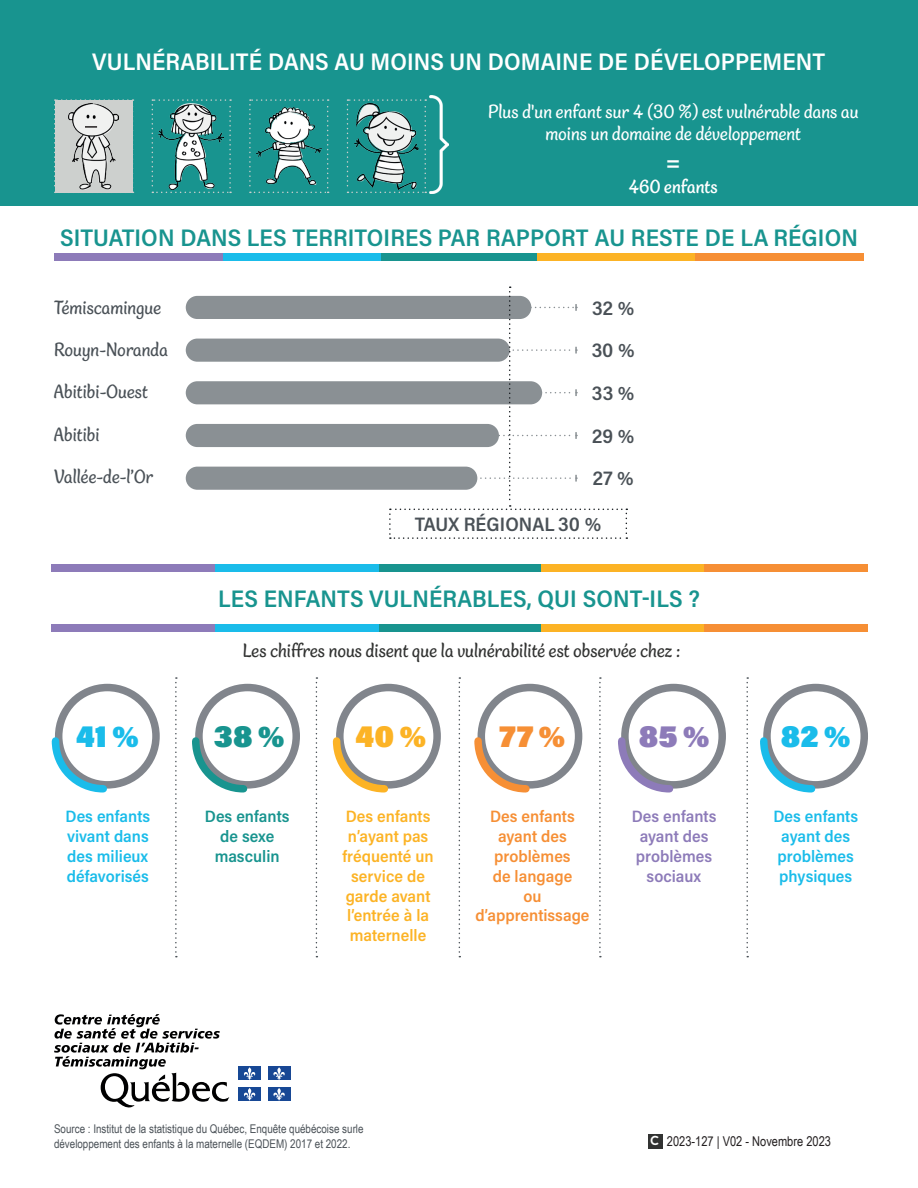
<style>
.page{position:relative;width:918px;height:1188px;background:#fff}
.page>*{position:absolute;margin:0;border:0;box-sizing:border-box;transform-origin:0 0}
.t1{font:30px "Acumin Variable Concept";color:#1abcea}
.t2{font:30px "Acumin Variable Concept";color:#18948f}
.t3{font:30px "Acumin Variable Concept";color:#fcb325}
.t4{font:30px "Acumin Variable Concept";color:#f68f35}
.t5{font:30px "Acumin Variable Concept";color:#8d7bb9}
.t6{font:24px "Acumin Variable Concept";letter-spacing:.005em;color:#18948f}
.t7{font:24px/22.5px "Blanket";color:#fff;text-align:center}
.t8{font:24px/42.2px "Blanket";color:#4a5157}
.t9{font:24px "Blanket";color:#323332}
.t10{font:24px "Acumin Variable Concept";letter-spacing:.005em;color:#fff}
.t11{font:500 24px "Blanket";color:#fff}
.t12{font:19.5px/42.8px "Acumin Variable Concept";color:#4a5157}
.t13{font:16.5px/19.8px "Acumin Variable Concept";color:#1abcea}
.t14{font:16.5px/19.8px "Acumin Variable Concept";color:#fcb325;text-align:center}
.t15{font:16.5px/19.8px "Acumin Variable Concept";color:#f68f35;text-align:center}
.t16{font:16.5px/19.8px "Acumin Variable Concept";color:#8d7bb9;text-align:center}
.t17{font:16.5px/19.8px "Acumin Variable Concept";color:#18948f;text-align:center}
.t18{font:13.5px "Arial Narrow";color:#231f20}
.t19{font:12px/14.4px "Arial Narrow";color:#4a5157}
.s1{font-family:"Baron Neue";font-weight:700;font-size:13.05px;color:#fff}
</style>
<div class="page">
<svg style="left:54px;top:1014px;width:175px;height:94px"></svg>
<div style="left:238px;top:1066px;width:23px;height:14px;background:#174895"></div>
<svg style="left:244px;top:1067px;width:12px;height:13px"></svg>
<div style="left:268px;top:1066px;width:23px;height:14px;background:#184794"></div>
<svg style="left:273px;top:1067px;width:12px;height:13px"></svg>
<div style="left:238px;top:1087px;width:23px;height:14px;background:#174895"></div>
<svg style="left:244px;top:1088px;width:12px;height:13px"></svg>
<div style="left:268px;top:1087px;width:23px;height:14px;background:#174895"></div>
<svg style="left:273px;top:1088px;width:12px;height:13px"></svg>
<div style="left:648px;top:1134px;width:14px;height:14px;background:#323332"></div>
<div style="left:54px;top:253px;width:169px;height:8px;background:#8d7bb9"></div>
<div style="left:380px;top:253px;width:158px;height:8px;background:#18948f"></div>
<div style="left:223px;top:253px;width:157px;height:8px;background:#1abcea"></div>
<div style="left:538px;top:253px;width:157px;height:8px;background:#fcb325"></div>
<div style="left:695px;top:253px;width:169px;height:8px;background:#f68f35"></div>
<div style="left:52px;top:624px;width:163px;height:7px;background:#8d7bb9"></div>
<div style="left:378px;top:624px;width:164px;height:8px;background:#18948f"></div>
<div style="left:215px;top:624px;width:163px;height:8px;background:#1abcea"></div>
<div style="left:542px;top:624px;width:163px;height:8px;background:#fcb325"></div>
<div style="left:705px;top:624px;width:163px;height:7px;background:#f68f35"></div>
<div style="left:52px;top:565px;width:163px;height:7px;background:#8d7bb9"></div>
<div style="left:378px;top:565px;width:164px;height:7px;background:#18948f"></div>
<div style="left:215px;top:565px;width:163px;height:7px;background:#1abcea"></div>
<div style="left:542px;top:565px;width:163px;height:7px;background:#fcb325"></div>
<div style="left:705px;top:565px;width:163px;height:7px;background:#f68f35"></div>
<div style="left:0;top:0;width:918px;height:205px;background:#18948f"></div>
<svg style="left:152px;top:99px;width:79px;height:94px"></svg>
<svg style="left:249px;top:99px;width:80px;height:94px"></svg>
<svg style="left:347px;top:99px;width:79px;height:94px"></svg>
<svg style="left:54px;top:99px;width:80px;height:94px;background:#c1c7c6"></svg>
<img style="left:159px;top:103px;width:65px;height:86px">
<img style="left:256px;top:107px;width:65px;height:78px">
<img style="left:354px;top:103px;width:64px;height:86px">
<img style="left:430px;top:96px;width:19px;height:97px">
<div style="left:186px;top:296px;width:345px;height:23px;background:#8a9094;border-radius:12px"></div>
<div style="left:186px;top:339px;width:324px;height:23px;background:#8a9094;border-radius:12px"></div>
<div style="left:186px;top:381px;width:356px;height:23px;background:#8a9094;border-radius:12px"></div>
<div style="left:186px;top:424px;width:313px;height:23px;background:#8a9094;border-radius:12px"></div>
<div style="left:186px;top:467px;width:291px;height:23px;background:#8a9094;border-radius:12px"></div>
<svg style="left:389px;top:287px;width:238px;height:252px"></svg>
<svg style="left:175px;top:677px;width:2px;height:280px"></svg>
<svg style="left:459px;top:677px;width:1px;height:280px"></svg>
<svg style="left:316px;top:677px;width:1px;height:280px"></svg>
<svg style="left:599px;top:677px;width:2px;height:280px"></svg>
<svg style="left:746px;top:677px;width:2px;height:280px"></svg>
<div style="left:55px;top:684px;width:105px;height:105px;border:8px solid #81858c;border-radius:50%"></div>
<div style="left:195px;top:684px;width:105px;height:105px;border:8px solid #81858c;border-radius:50%"></div>
<div style="left:336px;top:684px;width:105px;height:105px;border:8px solid #81858c;border-radius:50%"></div>
<div style="left:478px;top:684px;width:104px;height:105px;border:8px solid #81858c;border-radius:50%"></div>
<div style="left:621px;top:684px;width:105px;height:105px;border:8px solid #81858c;border-radius:50%"></div>
<div style="left:763px;top:684px;width:105px;height:105px;border:8px solid #81858c;border-radius:50%"></div>
<svg style="left:51px;top:733px;width:60px;height:60px"></svg>
<svg style="left:192px;top:733px;width:59px;height:60px"></svg>
<svg style="left:332px;top:733px;width:60px;height:60px"></svg>
<svg style="left:474px;top:733px;width:59px;height:60px"></svg>
<svg style="left:618px;top:733px;width:59px;height:60px"></svg>
<svg style="left:760px;top:733px;width:59px;height:60px"></svg>
<h2 class="t10" style="left:92px;top:45px;width:735px">VULNÉRABILITÉ DANS AU MOINS UN DOMAINE DE DÉVELOPPEMENT</h2>
<h2 class="t7" style="left:488px;top:100px;width:372px">Plus d'un enfant sur 4 (30 %) est vulnérable dans au moins un domaine de développement</h2>
<h2 class="t10" style="left:666px;top:145px;width:16px">=</h2>
<h2 class="t11" style="left:629px;top:175px;width:91px">460 enfants</h2>
<h2 class="t6" style="left:60px;top:221px;width:799px">SITUATION DANS LES TERRITOIRES PAR RAPPORT AU RESTE DE LA RÉGION</h2>
<h2 class="t8" style="left:54px;top:287px;width:115px">Témiscamingue<br>Rouyn-Noranda<br>Abitibi-Ouest<br>Abitibi<br>Vallée-de-l’Or</h2>
<h3 class="t12" style="left:592px;top:286px;width:44px">32 %</h3>
<h3 class="t12" style="left:592px;top:328px;width:45px">30 %</h3>
<h3 class="t12" style="left:592px;top:371px;width:44px">33 %</h3>
<h3 class="t12" style="left:592px;top:414px;width:44px">29 %<br>27 %</h3>
<h3 class="t12" style="left:415px;top:502px;width:188px">TAUX RÉGIONAL 30 %</h3>
<h2 class="t6" style="left:218px;top:582px;width:483px">LES ENFANTS VULNÉRABLES, QUI SONT-ILS ?</h2>
<h2 class="t9" style="left:243px;top:639px;width:439px">Les chiffres nous disent que la vulnérabilité est observée chez :</h2>
<h1 class="t1" style="left:76px;top:716px;width:64px">41 %</h1>
<h1 class="t2" style="left:214px;top:716px;width:72px">38 %</h1>
<h1 class="t3" style="left:355px;top:716px;width:73px">40 %</h1>
<h1 class="t4" style="left:500px;top:716px;width:67px">77 %</h1>
<h1 class="t5" style="left:639px;top:716px;width:72px">85 %</h1>
<h1 class="t1" style="left:781px;top:716px;width:71px">82 %</h1>
<h3 class="t13" style="left:66px;top:806px;width:86px">Des enfants vivant dans des milieux défavorisés</h3>
<h3 class="t17" style="left:205px;top:806px;width:86px">Des enfants de sexe masculin</h3>
<h3 class="t14" style="left:342px;top:806px;width:93px">Des enfants n’ayant pas fréquenté un service de garde avant l’entrée à la maternelle</h3>
<h3 class="t15" style="left:475px;top:806px;width:116px">Des enfants ayant des problèmes<br>de langage<br>ou d’apprentissage</h3>
<h3 class="t16" style="left:632px;top:806px;width:86px">Des enfants ayant des problèmes sociaux</h3>
<h3 class="t13" style="left:773px;top:806px;width:86px">Des enfants ayant des problèmes physiques</h3>
<p class="t19" style="left:54px;top:1121px;width:311px">Source : Institut de la statistique du Québec, Enquête québécoise surle développement des enfants à la maternelle (EQDEM) 2017 et 2022.</p>
<p class="t18" style="left:650px;top:1131px;width:182px"><span class="s1">C</span> 2023-127 | V02 - Novembre 2023</p>
</div>
